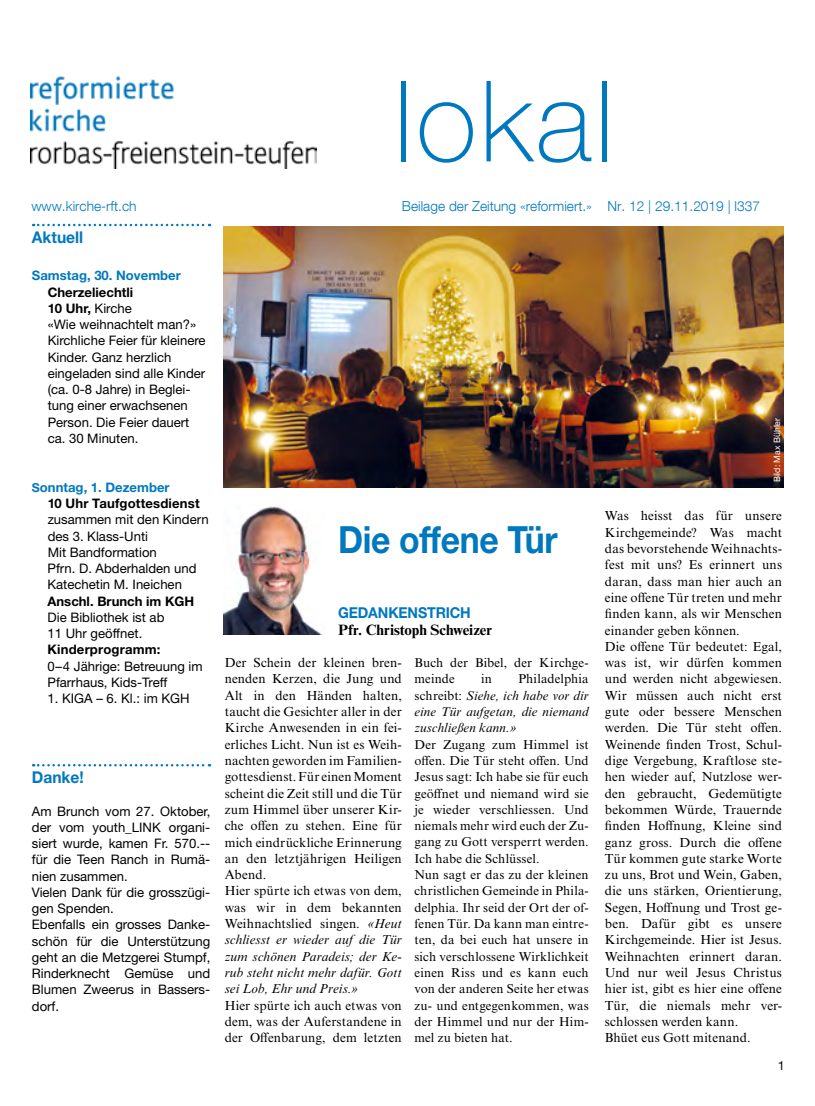
<style>
.page{position:relative;width:815px;height:1106px;background:#fff}
.page>*{position:absolute;margin:0;border:0;box-sizing:border-box;transform-origin:0 0}
.t1{font:100 112.5px "Helvetica Neue LT Pro";letter-spacing:.03em;color:#0078bf}
.t2{font:700 37.5px "Helvetica Neue LT Pro";letter-spacing:-.01em;color:#0078bf;scale:.9 1}
.t3{font:700 16.25px "Helvetica Neue LT Pro";color:#0078bf;scale:.96 1}
.t4{font:700 15px "Times NRMT Pro";color:#000}
.t5{font:700 15px "Helvetica Neue LT Pro";letter-spacing:-.01em;color:#0078bf;scale:.95 1}
.t6{font:300 13.75px "Helvetica Neue LT Com";color:#0078bf}
.t7{font:13.12px/16.2px "Times NRMT Pro";letter-spacing:.01em;color:#000}
.t8{font:13.12px/16.2px "Helvetica Neue LT Pro";color:#000}
.t9{font:700 13.12px/16.2px "Helvetica Neue LT Pro";letter-spacing:.005em;color:#000}
.t10{font:700 13.12px "Helvetica Neue LT Pro";color:#0078bf}
.t11{font:12.88px/16.2px "Times NRMT Pro";letter-spacing:.01em;color:#000}
.t12{font:italic 12.88px/16.2px "Times NRMT Pro";letter-spacing:.015em;color:#000;text-align:justify}
.t13{font:12.5px "Helvetica Neue";color:#000}
.t14{font:8.75px "Helvetica Neue LT Pro";color:#fff}
.s1{font-weight:700}
.s2{font-size:12.38px;color:#0078bf}
.s3{color:#0078bf}
.s4{font-style:italic}
.s5{font-style:normal}
</style>
<div class="page">
<img style="left:223px;top:506px;width:99px;height:128px">
<img style="left:31px;top:76px;width:286px;height:93px">
<svg style="left:33px;top:224px;width:177px;height:2px"></svg>
<svg style="left:33px;top:764px;width:177px;height:2px"></svg>
<img style="left:223px;top:226px;width:560px;height:262px">
<p class="t6" style="left:31px;top:197px;width:107px">www.kirche-rft.ch</p>
<p class="t3" style="left:32px;top:227px;width:55px">Aktuell</p>
<p class="t10" style="left:32px;top:267px;width:151px">Samstag, 30. November</p>
<p class="t8" style="left:48px;top:283px;width:159px"><span class="s1">Cherzeliechtli<br>10 Uhr,</span> Kirche<br>«Wie weihnachtelt man?»<br>Kirchliche Feier für kleinere<br>Kinder. Ganz herzlich eingeladen sind alle Kinder (ca. 0-8 Jahre) in Beglei&shy;tung einer erwachsenen<br>Person. Die Feier dauert ca. 30 Minuten.</p>
<p class="t9" style="left:48px;top:478px;width:153px;text-indent:-16px"><span class="s2">S</span><span class="s3">onntag, 1. Dezember<br></span>10 Uhr Taufgottesdienst</p>
<p class="t8" style="left:48px;top:511px;width:163px">zusammen mit den Kindern des 3. Klass-Unti<br>Mit Bandformation<br>Pfrn. D. Abderhalden und<br>Katechetin M. Ineichen</p>
<p class="t9" style="left:48px;top:592px;width:148px">Anschl. Brunch im KGH</p>
<p class="t8" style="left:48px;top:608px;width:118px">Die Bibliothek ist ab<br>11 Uhr geöffnet.</p>
<p class="t9" style="left:48px;top:641px;width:114px">Kinderprogramm:</p>
<p class="t8" style="left:48px;top:657px;width:157px">0–4 Jährige: Betreuung im<br>Pfarrhaus, Kids-Treff</p>
<p class="t8" style="left:48px;top:690px;width:144px">1. KIGA – 6. Kl.: im KGH</p>
<p class="t3" style="left:32px;top:767px;width:56px">Danke!</p>
<p class="t8" style="left:32px;top:802px;width:180px">Am Brunch vom 27. Oktober, der vom youth_LINK organi&shy;siert wurde, kamen Fr. 570.-- für die Teen Ranch in Rumä&shy;nien zusammen.<br>Vielen Dank für die grosszügi&shy;gen Spenden.<br>Ebenfalls ein grosses Danke&shy;schön für die Unterstützung geht an die Metzgerei Stumpf,<br>Rinderknecht Gemüse und<br>Blumen Zweerus in Bassers&shy;dorf.</p>
<h1 class="t1" style="left:394px;top:55px;width:222px">lokal</h1>
<p class="t6" style="left:402px;top:197px;width:360px">Beilage der Zeitung «reformiert.» Nr. 12 | 29.11.2019 | l337</p>
<p class="t14" style="left:772px;top:482px;width:66px;rotate:-90deg">Bild: Max Bühler</p>
<h2 class="t2" style="left:338px;top:516px;width:245px">Die offene Tür</h2>
<p class="t5" style="left:338px;top:603px;width:141px">GEDANKENSTRICH</p>
<p class="t4" style="left:338px;top:620px;width:156px">Pfr. Christoph Schweizer</p>
<p class="t7" style="left:225px;top:655px;width:179px">Der Schein der kleinen bren&shy;nenden Kerzen, die Jung und<br>Alt in den Händen halten, taucht die Gesichter aller in der<br>Kirche Anwesenden in ein fei&shy;erliches Licht. Nun ist es Weih&shy;nachten geworden im Familien&shy;gottesdienst. Für einen Moment scheint die Zeit still und die Tür zum Himmel über unserer Kir&shy;che offen zu stehen. Eine für mich eindrückliche Erinnerung an den letztjährigen Heiligen<br>Abend.<br>Hier spürte ich etwas von dem, was wir in dem bekannten<br>Weihnachtslied singen. <span class="s4">«Heut schliesst er wieder auf die Tür zum schönen Paradeis; der Ke&shy;rub steht nicht mehr dafür. Gott sei Lob, Ehr und Preis.»</span></p>
<p class="t7" style="left:225px;top:997px;width:179px;text-align:justify">Hier spürte ich auch etwas von dem, was der Auferstandene in der Offenbarung, dem letzten</p>
<p class="t11" style="left:415px;top:655px;width:176px">Buch der Bibel, der Kirchge&shy;meinde</p>
<p class="t12" style="left:415px;top:671px;width:176px;text-indent:104px"><span class="s5">Philadelphia schreibt:</span> Siehe, ich habe vor dir eine Tür aufgetan, die niemand zuschließen kann.»</p>
<p class="t11" style="left:415px;top:737px;width:176px">Der Zugang zum Himmel ist offen. Die Tür steht offen. Und<br>Jesus sagt: Ich habe sie für euch geöffnet und niemand wird sie je wieder verschliessen. Und niemals mehr wird euch der Zu&shy;gang zu Gott versperrt werden.<br>Ich habe die Schlüssel.<br>Nun sagt er das zu der kleinen christlichen Gemeinde in Phila&shy;delphia. Ihr seid der Ort der of&shy;fenen Tür. Da kann man eintre&shy;ten, da bei euch hat unsere in sich verschlossene Wirklichkeit einen Riss und es kann euch von der anderen Seite her etwas zu- und entgegenkommen, was der Himmel und nur der Him&shy;mel zu bieten hat.</p>
<p class="t11" style="left:481px;top:671px;width:12px">in</p>
<p class="t7" style="left:605px;top:508px;width:179px">Was heisst das für unsere<br>Kirchgemeinde? Was macht das bevorstehende Weihnachts&shy;fest mit uns? Es erinnert uns daran, dass man hier auch an eine offene Tür treten und mehr finden kann, als wir Menschen einander geben können.<br>Die offene Tür bedeutet: Egal, was ist, wir dürfen kommen und werden nicht abgewiesen.<br>Wir müssen auch nicht erst gute oder bessere Menschen werden. Die Tür steht offen.<br>Weinende finden Trost, Schul&shy;dige Vergebung, Kraftlose ste&shy;hen wieder auf, Nutzlose wer&shy;den gebraucht, Gedemütigte bekommen Würde, Trauernde finden Hoffnung, Kleine sind ganz gross. Durch die offene<br>Tür kommen gute starke Worte zu uns, Brot und Wein, Gaben, die uns stärken, Orientierung,<br>Segen, Hoffnung und Trost ge&shy;ben. Dafür gibt es unsere<br>Kirchgemeinde. Hier ist Jesus.<br>Weihnachten erinnert daran.<br>Und nur weil Jesus Christus hier ist, gibt es hier eine offene<br>Tür, die niemals mehr ver&shy;schlossen werden kann.<br>Bhüet eus Gott mitenand.</p>
<p class="t13" style="left:778px;top:1056px;width:8px">1</p>
</div>
